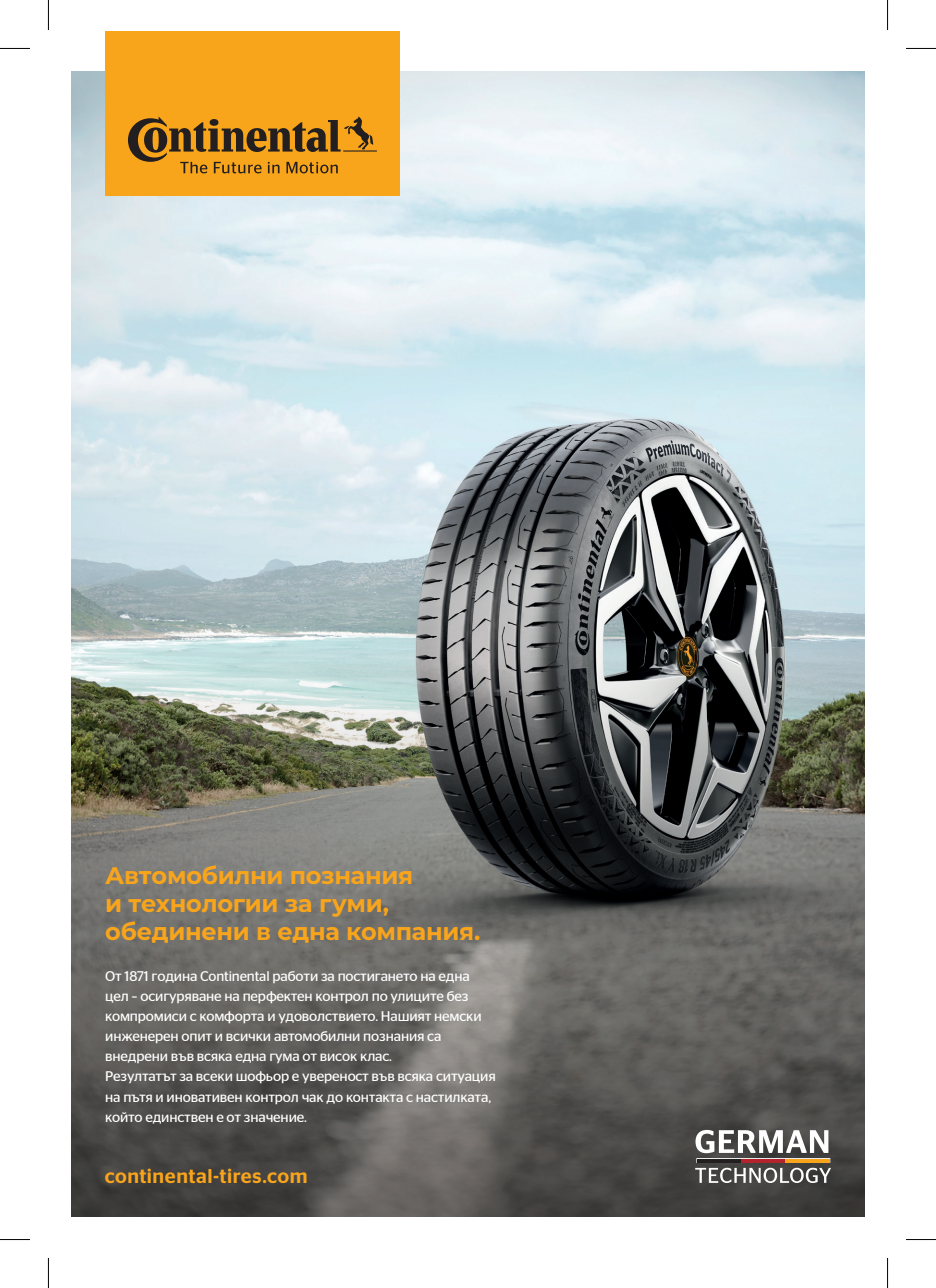
<style>
.page{position:relative;width:936px;height:1288px;background:#fff}
.page>*{position:absolute;margin:0;border:0;box-sizing:border-box;transform-origin:0 0}
.t1{font:700 24px/28px "Montserrat";letter-spacing:-.01em;color:#f9a51b}
.t2{font:500 20px "Continental Stag Sans";letter-spacing:.025em;color:#f9a51b}
.t3{font:14px/20px "Continental Stag Sans LCG";letter-spacing:-.01em;color:#fff}
</style>
<div class="page">
<img style="left:71px;top:71px;width:794px;height:583px">
<svg style="left:71px;top:654px;width:794px;height:562px;background:#646460"></svg>
<svg style="left:695px;top:1129px;width:133px;height:24px"></svg>
<svg style="left:695px;top:1167px;width:136px;height:15px"></svg>
<svg style="left:697px;top:1158px;width:44px;height:4px"></svg>
<svg style="left:741px;top:1158px;width:44px;height:4px"></svg>
<svg style="left:785px;top:1158px;width:45px;height:4px"></svg>
<div style="left:105px;top:31px;width:295px;height:165px;background:#f9a51b"></div>
<svg style="left:128px;top:117px;width:249px;height:56px"></svg>
<hr style="left:0;top:48px;width:30px;height:1px;background:#000">
<hr style="left:906px;top:48px;width:30px;height:1px;background:#000">
<hr style="left:0;top:1239px;width:30px;height:1px;background:#000">
<hr style="left:906px;top:1239px;width:30px;height:1px;background:#000">
<hr style="left:48px;top:0;width:1px;height:30px;background:#000">
<hr style="left:48px;top:1257px;width:1px;height:30px;background:#000">
<hr style="left:887px;top:0;width:1px;height:30px;background:#000">
<hr style="left:887px;top:1257px;width:1px;height:30px;background:#000">
<h1 class="t1" style="left:105px;top:860px;width:377px">Автомобилни познания<br>и технологии за гуми, обединени в една компания.</h1>
<p class="t3" style="left:105px;top:965px;width:392px">От 1871 година Continental работи за постигането на една цел – осигуряване на перфектен контрол по улиците без компромиси с комфорта и удоволствието. Нашият немски инженерен опит и всички автомобилни познания са внедрени във всяка една гума от висок клас.<br>Резултатът за всеки шофьор е увереност във всяка ситуация на пътя и иновативен контрол чак до контакта с настилката, който единствен е от значение.</p>
<h2 class="t2" style="left:105px;top:1164px;width:205px">continental-tires.com</h2>
</div>
